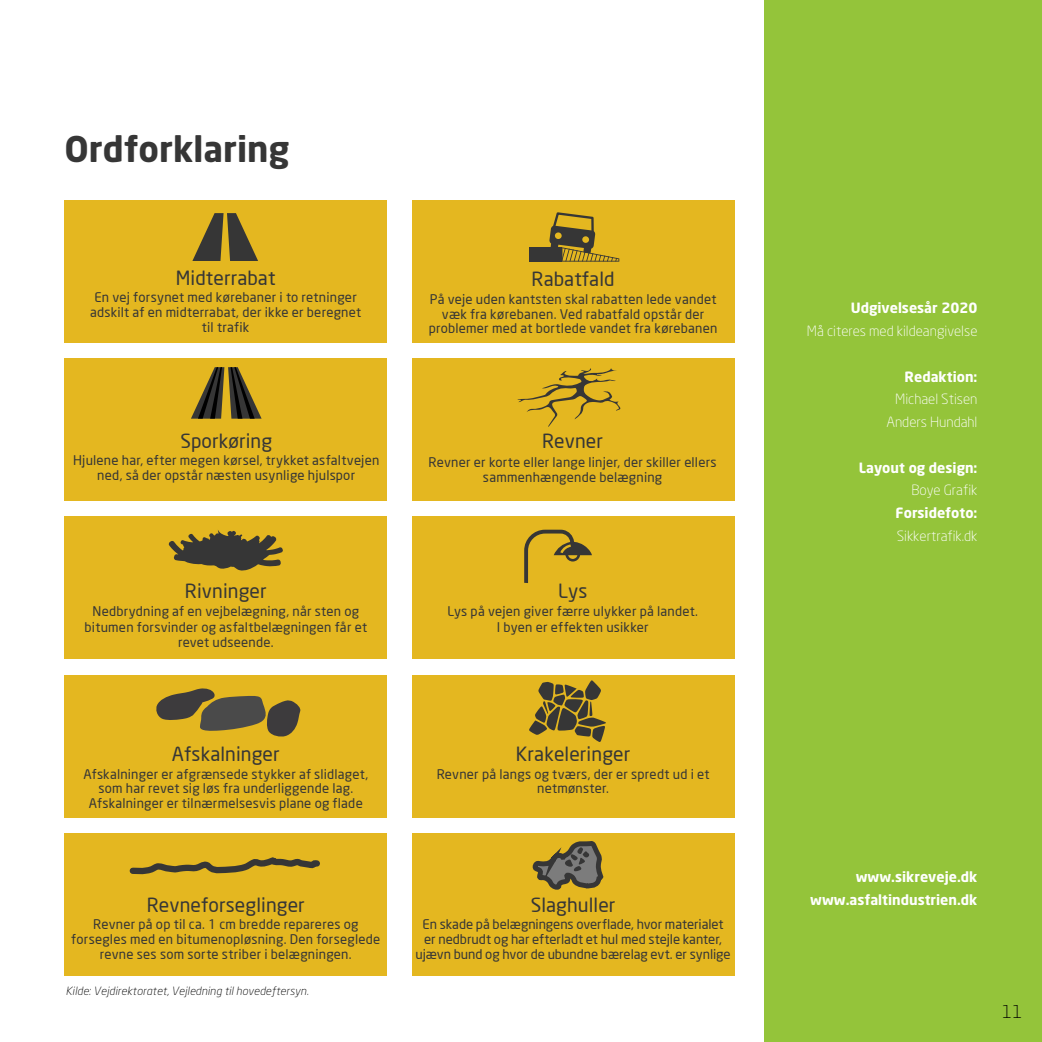
<style>
.page{position:relative;width:1042px;height:1042px;background:#fff}
.page>*{position:absolute;margin:0;border:0;box-sizing:border-box;transform-origin:0 0}
.t1{font:700 35px "Neo Sans Pro";color:#363636}
.t2{font:19.25px "Neo Sans";letter-spacing:.005em;color:#363636}
.t3{font:300 17.5px "Neo Sans Pro";color:#000}
.t4{font:700 14px/22.8px "Neo Sans Pro";color:#fff;text-align:right}
.t5{font:300 14px/22.8px "Neo Sans Pro";color:#fff;text-align:right}
.t6{font:13.12px/14.9px "Neo Sans";letter-spacing:.015em;color:#363636;text-align:center}
.t7{font:13.12px/14.9px "Neo Sans";letter-spacing:-.005em;color:#363636;text-align:center}
.t8{font:italic 300 11.38px "Neo Sans Pro";letter-spacing:.01em;color:#000}
</style>
<div class="page">
<div style="left:764px;top:0;width:278px;height:1042px;background:#94c43a"></div>
<div style="left:64px;top:200px;width:323px;height:143px;background:#e4b720"></div>
<div style="left:64px;top:358px;width:323px;height:143px;background:#e4b720"></div>
<div style="left:64px;top:516px;width:323px;height:143px;background:#e4b720"></div>
<div style="left:64px;top:675px;width:323px;height:143px;background:#e4b720"></div>
<div style="left:64px;top:833px;width:323px;height:143px;background:#e4b720"></div>
<div style="left:412px;top:200px;width:322px;height:143px;background:#e4b720"></div>
<div style="left:412px;top:358px;width:322px;height:143px;background:#e4b720"></div>
<div style="left:412px;top:516px;width:322px;height:143px;background:#e4b720"></div>
<div style="left:412px;top:675px;width:322px;height:143px;background:#e4b720"></div>
<div style="left:412px;top:833px;width:322px;height:143px;background:#e4b720"></div>
<svg style="left:192px;top:213px;width:66px;height:48px"></svg>
<svg style="left:191px;top:367px;width:71px;height:52px"></svg>
<svg style="left:517px;top:368px;width:104px;height:59px"></svg>
<svg style="left:524px;top:530px;width:68px;height:53px"></svg>
<svg style="left:168px;top:530px;width:115px;height:41px"></svg>
<div style="left:529px;top:247px;width:32px;height:15px;background:#363636"></div>
<svg style="left:549px;top:212px;width:70px;height:50px"></svg>
<div style="left:555px;top:232px;width:7px;height:7px;background:#e4b720;border-radius:50%"></div>
<div style="left:582px;top:236px;width:7px;height:7px;background:#e4b720;border-radius:50%"></div>
<svg style="left:156px;top:688px;width:145px;height:49px"></svg>
<svg style="left:529px;top:680px;width:77px;height:62px"></svg>
<svg style="left:129px;top:857px;width:191px;height:18px"></svg>
<svg style="left:532px;top:841px;width:72px;height:49px"></svg>
<h1 class="t1" style="left:64px;top:126px;width:227px">Ordforklaring</h1>
<h2 class="t2" style="left:176px;top:266px;width:101px">Midterrabat</h2>
<p class="t6" style="left:90px;top:290px;width:273px">En vej forsynet med kørebaner i to retninger adskilt af en midterrabat, der ikke er beregnet til trafik</p>
<h2 class="t2" style="left:180px;top:429px;width:93px">Sporkøring</h2>
<p class="t6" style="left:73px;top:452px;width:308px">Hjulene har, efter megen kørsel, trykket asfaltvejen ned, så der opstår næsten usynlige hjulspor</p>
<h2 class="t2" style="left:185px;top:579px;width:83px">Rivninger</h2>
<p class="t6" style="left:85px;top:603px;width:284px;line-height:15.8px">Nedbrydning af en vejbelægning, når sten og bitumen forsvinder og asfaltbelægningen får et revet udseende.</p>
<h2 class="t2" style="left:531px;top:267px;width:85px">Rabatfald</h2>
<p class="t6" style="left:429px;top:291px;width:290px">På veje uden kantsten skal rabatten lede vandet væk fra kørebanen. Ved rabatfald opstår der problemer med at bortlede vandet fra kørebanen</p>
<h2 class="t2" style="left:542px;top:429px;width:62px">Revner</h2>
<p class="t6" style="left:428px;top:454px;width:290px;line-height:15.8px">Revner er korte eller lange linjer, der skiller ellers sammenhængende belægning</p>
<h2 class="t2" style="left:558px;top:579px;width:31px">Lys</h2>
<p class="t6" style="left:447px;top:603px;width:252px;line-height:15.8px">Lys på vejen giver færre ulykker på landet.<br>I byen er effekten usikker</p>
<h2 class="t2" style="left:172px;top:742px;width:109px">Afskalninger</h2>
<p class="t6" style="left:83px;top:766px;width:286px">Afskalninger er afgrænsede stykker af slidlaget, som har revet sig løs fra underliggende lag.<br>Afskalninger er tilnærmelsesvis plane og flade</p>
<h2 class="t2" style="left:147px;top:893px;width:160px">Revneforseglinger</h2>
<p class="t6" style="left:71px;top:917px;width:311px">Revner på op til ca. 1 cm bredde repareres og forsegles med en bitumenopløsning. Den forseglede revne ses som sorte striber i belægningen.</p>
<p class="t8" style="left:66px;top:984px;width:244px">Kilde: Vejdirektoratet, Vejledning til hovedeftersyn.</p>
<h2 class="t2" style="left:516px;top:742px;width:116px">Krakeleringer</h2>
<p class="t6" style="left:437px;top:766px;width:274px">Revner på langs og tværs, der er spredt ud i et netmønster.</p>
<h2 class="t2" style="left:531px;top:893px;width:86px">Slaghuller</h2>
<p class="t7" style="left:415px;top:917px;width:317px">En skade på belægningens overflade, hvor materialet er nedbrudt og har efterladt et hul med stejle kanter, ujævn bund og hvor de ubundne bærelag evt. er synlige</p>
<p class="t4" style="left:851px;top:296px;width:128px">Udgivelsesår 2020</p>
<p class="t5" style="left:807px;top:319px;width:172px">Må citeres med kildeangivelse</p>
<p class="t4" style="left:904px;top:365px;width:74px">Redaktion:</p>
<p class="t5" style="left:886px;top:388px;width:93px">Michael Stisen<br>Anders Hundahl</p>
<p class="t4" style="left:859px;top:456px;width:120px">Layout og design:</p>
<p class="t5" style="left:911px;top:479px;width:68px">Boye Grafik</p>
<p class="t4" style="left:895px;top:501px;width:83px">Forsidefoto:</p>
<p class="t5" style="left:897px;top:524px;width:82px">Sikkertrafik.dk</p>
<p class="t4" style="left:810px;top:865px;width:169px">www.sikreveje.dk www.asfaltindustrien.dk</p>
<h3 class="t3" style="left:1002px;top:1001px;width:22px">11</h3>
</div>
